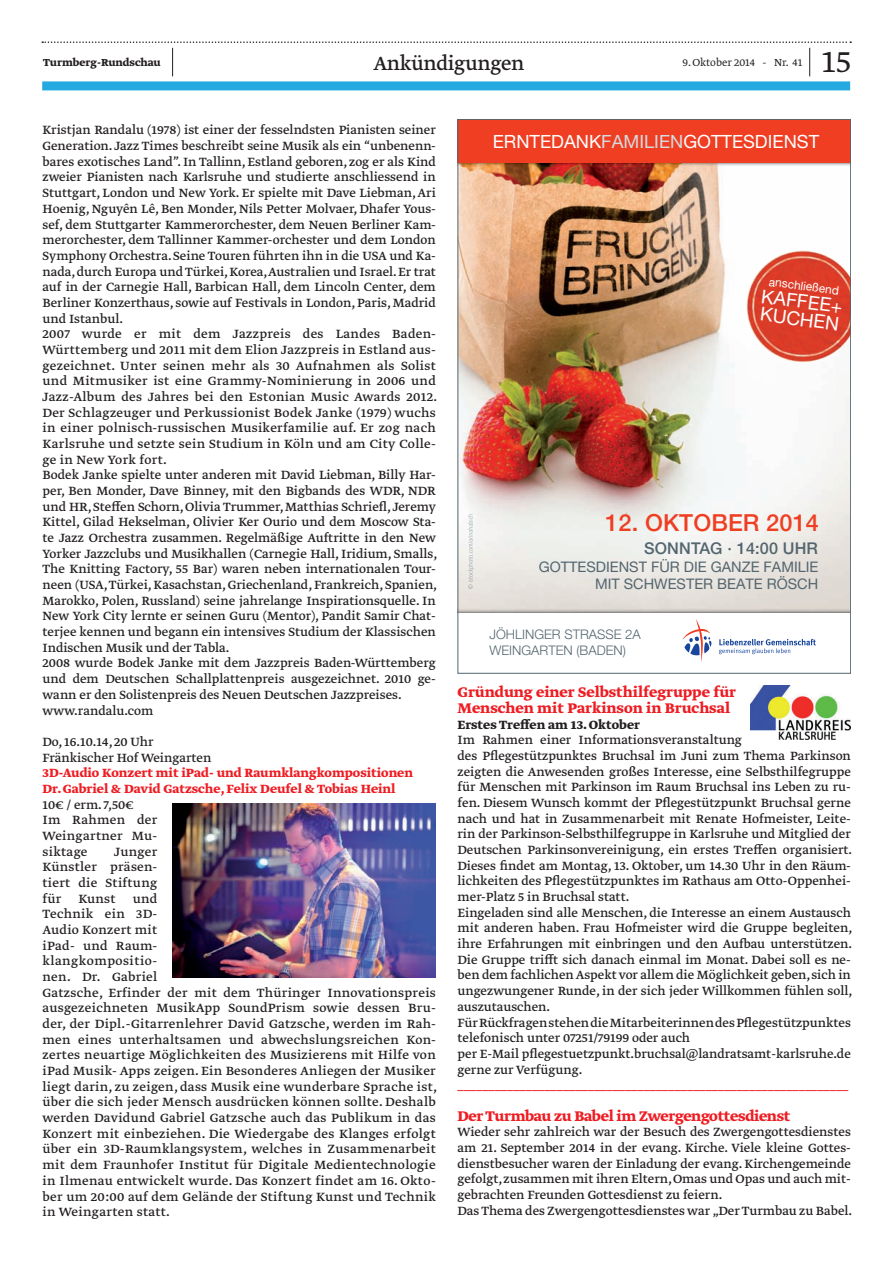
<style>
.page{position:relative;width:893px;height:1263px;background:#fff}
.page>*{position:absolute;margin:0;border:0;box-sizing:border-box;transform-origin:0 0}
.t1{font:300 36px "Greta Text Std";color:#231f20}
.t2{font:500 23.55px "Helvetica Neue LT Pro";letter-spacing:.005em;color:#ef3e22}
.t3{font:22.5px "Greta Text Std";letter-spacing:-.015em;color:#231f20}
.t4{font:19.05px/17.9px "Helvetica Neue LT Pro";color:#fff}
.t5{font:18.3px "Helvetica Neue LT Pro";color:#fff}
.t6{font:700 16.5px/15.8px "Greta Text Std";color:#ee1d23}
.t7{font:700 16.5px "Greta Text Std";letter-spacing:-.02em;color:#ee1d23}
.t8{font:500 16.2px "Helvetica Neue LT Pro";letter-spacing:.01em;color:#53656e}
.t9{font:14.55px/17.4px "Helvetica Neue LT Pro";color:#53656e;text-align:right}
.t10{font:14.1px/15.8px "Greta Text Std";color:#231f20}
.t11{font:14.1px/15.8px "Greta Text Std";letter-spacing:.02em;color:#231f20}
.t12{font:700 14.1px/15.8px "Greta Text Std";color:#ee1d23}
.t13{font:14.1px "Greta Text Std";color:#ee1d23}
.t14{font:700 14.1px "Greta Text Std";color:#231f20}
.t15{font:300 13.2px/16px "Helvetica Neue LT Pro";color:#53656e}
.t16{font:300 12px "Greta Text Std";color:#231f20}
.t17{font:700 12px "Greta Text Std";color:#231f20}
.t18{font:11.85px "Helvetica Neue LT Pro";color:#fff}
.s1{color:#d4dbdf}
</style>
<div class="page">
<div style="left:42px;top:81px;width:808px;height:9px;background:#24aae1"></div>
<svg style="left:42px;top:41px;width:809px;height:35px"></svg>
<img style="left:172px;top:803px;width:264px;height:175px">
<img style="left:460px;top:163px;width:389px;height:450px">
<div style="left:458px;top:119px;width:393px;height:44px;background:#ef3e22"></div>
<svg style="left:719px;top:639px;width:97px;height:15px"></svg>
<svg style="left:682px;top:619px;width:30px;height:43px"></svg>
<img style="left:740px;top:254px;width:109px;height:109px">
<img style="left:468px;top:514px;width:6px;height:75px">
<img style="left:750px;top:685px;width:101px;height:55px">
<p class="t17" style="left:43px;top:56px;width:119px">Turmberg-Rundschau</p>
<h3 class="t3" style="left:373px;top:50px;width:152px">Ankündigungen</h3>
<p class="t16" style="left:683px;top:56px;width:122px">9. Oktober 2014 - Nr. 41</p>
<h1 class="t1" style="left:822px;top:41px;width:31px">15</h1>
<p class="t10" style="left:43px;top:123px;width:396px">Kristjan Randalu (1978) ist einer der fesselndsten Pianisten seiner Generation. Jazz Times beschreibt seine Musik als ein “unbenenn&shy;bares exotisches Land”. In Tallinn, Estland geboren, zog er als Kind zweier Pianisten nach Karlsruhe und studierte anschliessend in Stuttgart, London und New York. Er spielte mit Dave Liebman, Ari Hoenig, Nguyên Lê, Ben Monder, Nils Petter Molvaer, Dhafer Yous&shy;sef, dem Stuttgarter Kammerorchester, dem Neuen Berliner Kam&shy;merorchester, dem Tallinner Kammer-orchester und dem London Symphony Orchestra. Seine Touren führten ihn in die USA und Ka&shy;nada, durch Europa und Türkei, Korea,Australien und Israel. Er trat auf in der Carnegie Hall, Barbican Hall, dem Lincoln Center, dem Berliner Konzerthaus, sowie auf Festivals in London, Paris, Madrid und Istanbul.<br>2007 wurde er mit dem Jazzpreis des Landes Baden-Württemberg und 2011 mit dem Elion Jazzpreis in Estland aus&shy;gezeichnet. Unter seinen mehr als 30 Aufnahmen als Solist und Mitmusiker ist eine Grammy-Nominierung in 2006 und Jazz-Album des Jahres bei den Estonian Music Awards 2012.<br>Der Schlagzeuger und Perkussionist Bodek Janke (1979) wuchs in einer polnisch-russischen Musikerfamilie auf. Er zog nach Karlsruhe und setzte sein Studium in Köln und am City Colle&shy;ge in New York fort.<br>Bodek Janke spielte unter anderen mit David Liebman, Billy Har&shy;per, Ben Monder, Dave Binney, mit den Bigbands des WDR, NDR und HR, Steffen Schorn, Olivia Trummer, Matthias Schriefl, Jeremy Kittel, Gilad Hekselman, Olivier Ker Ourio und dem Moscow Sta&shy;te Jazz Orchestra zusammen. Regelmäßige Auftritte in den New Yorker Jazzclubs und Musikhallen (Carnegie Hall, Iridium, Smalls, The Knitting Factory, 55 Bar) waren neben internationalen Tour&shy;neen (USA, Türkei, Kasachstan, Griechenland, Frankreich, Spanien, Marokko, Polen, Russland) seine jahrelange Inspirationsquelle. In New York City lernte er seinen Guru (Mentor), Pandit Samir Chat&shy;terjee kennen und begann ein intensives Studium der Klassischen Indischen Musik und der Tabla.<br>2008 wurde Bodek Janke mit dem Jazzpreis Baden-Württemberg und dem Deutschen Schallplattenpreis ausgezeichnet. 2010 ge&shy;wann er den Solistenpreis des Neuen Deutschen Jazzpreises. www.randalu.com</p>
<p class="t10" style="left:43px;top:734px;width:170px">Do, 16.10.14, 20 Uhr<br>Fränkischer Hof Weingarten</p>
<p class="t12" style="left:43px;top:766px;width:372px">3D-Audio Konzert mit iPad- und Raumklangkompositionen<br>Dr. Gabriel &amp; David Gatzsche, Felix Deufel &amp; Tobias Heinl</p>
<p class="t11" style="left:43px;top:797px;width:116px">10€ / erm. 7,50€<br>Im Rahmen der<br>Weingartner Mu&shy;siktage</p>
<p class="t11" style="left:43px;top:844px;width:396px;text-indent:71px">Junger<br>Künstler präsen-<br>tiert die Stiftung<br>für Kunst und<br>Technik ein 3D-<br>Audio Konzert mit<br>iPad- und Raum-<br>klangkompositio-<br>nen. Dr. Gabriel<br>Gatzsche, Erfinder der mit dem Thüringer Innovationspreis ausgezeichneten MusikApp SoundPrism sowie dessen Bru&shy;der, der Dipl.-Gitarrenlehrer David Gatzsche, werden im Rah&shy;men eines unterhaltsamen und abwechslungsreichen Kon&shy;zertes neuartige Möglichkeiten des Musizierens mit Hilfe von iPad Musik- Apps zeigen. Ein Besonderes Anliegen der Musiker liegt darin, zu zeigen, dass Musik eine wunderbare Sprache ist, über die sich jeder Mensch ausdrücken können sollte. Deshalb werden Davidund Gabriel Gatzsche auch das Publikum in das Konzert mit einbeziehen. Die Wiedergabe des Klanges erfolgt über ein 3D-Raumklangsystem, welches in Zusammenarbeit mit dem Fraunhofer Institut für Digitale Medientechnologie in Ilmenau entwickelt wurde. Das Konzert findet am 16. Okto&shy;ber um 20:00 auf dem Gelände der Stiftung Kunst und Technik in Weingarten statt.</p>
<p class="t5" style="left:493px;top:131px;width:328px">ERNTEDANK<span class="s1">FAMILIEN</span>GOTTESDIENST</p>
<p class="t18" style="left:770px;top:275px;width:72px;rotate:7deg">anschließend</p>
<h3 class="t4" style="left:763px;top:286px;width:83px;rotate:8deg">KAFFEE+<br>KUCHEN</h3>
<h2 class="t2" style="left:605px;top:508px;width:215px">12. OKTOBER 2014</h2>
<p class="t8" style="left:644px;top:539px;width:175px">SONNTAG · 14:00 UHR</p>
<p class="t9" style="left:539px;top:558px;width:281px">GOTTESDIENST FÜR DIE GANZE FAMILIE<br>MIT SCHWESTER BEATE RÖSCH</p>
<p class="t15" style="left:489px;top:625px;width:153px">JÖHLINGER STRASSE 2A<br>WEINGARTEN (BADEN)</p>
<p class="t6" style="left:458px;top:685px;width:280px">Gründung einer Selbsthilfegruppe für<br>Menschen mit Parkinson in Bruchsal</p>
<p class="t14" style="left:458px;top:716px;width:184px">Erstes Treffen am 13. Oktober</p>
<p class="t10" style="left:458px;top:733px;width:396px">Im Rahmen einer Informationsveranstaltung<br>des Pflegestützpunktes Bruchsal im Juni zum Thema Parkinson zeigten die Anwesenden großes Interesse, eine Selbsthilfegruppe für Menschen mit Parkinson im Raum Bruchsal ins Leben zu ru&shy;fen. Diesem Wunsch kommt der Pflegestützpunkt Bruchsal gerne nach und hat in Zusammenarbeit mit Renate Hofmeister, Leite&shy;rin der Parkinson-Selbsthilfegruppe in Karlsruhe und Mitglied der Deutschen Parkinsonvereinigung, ein erstes Treffen organisiert.<br>Dieses findet am Montag, 13. Oktober, um 14.30 Uhr in den Räum&shy;lichkeiten des Pflegestützpunktes im Rathaus am Otto-Oppenhei&shy;mer-Platz 5 in Bruchsal statt.<br>Eingeladen sind alle Menschen, die Interesse an einem Austausch mit anderen haben. Frau Hofmeister wird die Gruppe begleiten, ihre Erfahrungen mit einbringen und den Aufbau unterstützen.<br>Die Gruppe trifft sich danach einmal im Monat. Dabei soll es ne&shy;ben dem fachlichen Aspekt vor allem die Möglichkeit geben, sich in ungezwungener Runde, in der sich jeder Willkommen fühlen soll, auszutauschen.<br>Für Rückfragen stehen die Mitarbeiterinnen des Pflegestützpunktes telefonisch unter 07251/79199 oder auch<br>per E-Mail pflegestuetzpunkt.bruchsal@landratsamt-karlsruhe.de gerne zur Verfügung.</p>
<p class="t13" style="left:458px;top:1077px;width:392px">_______________________________________________________________</p>
<p class="t7" style="left:458px;top:1106px;width:334px">Der Turmbau zu Babel im Zwergengottesdienst</p>
<p class="t10" style="left:458px;top:1125px;width:396px">Wieder sehr zahlreich war der Besuch des Zwergengottesdienstes am 21. September 2014 in der evang. Kirche. Viele kleine Gottes&shy;dienstbesucher waren der Einladung der evang. Kirchengemeinde gefolgt, zusammen mit ihren Eltern, Omas und Opas und auch mit&shy;gebrachten Freunden Gottesdienst zu feiern.<br>Das Thema des Zwergengottesdienstes war „Der Turmbau zu Babel.</p>
</div>
